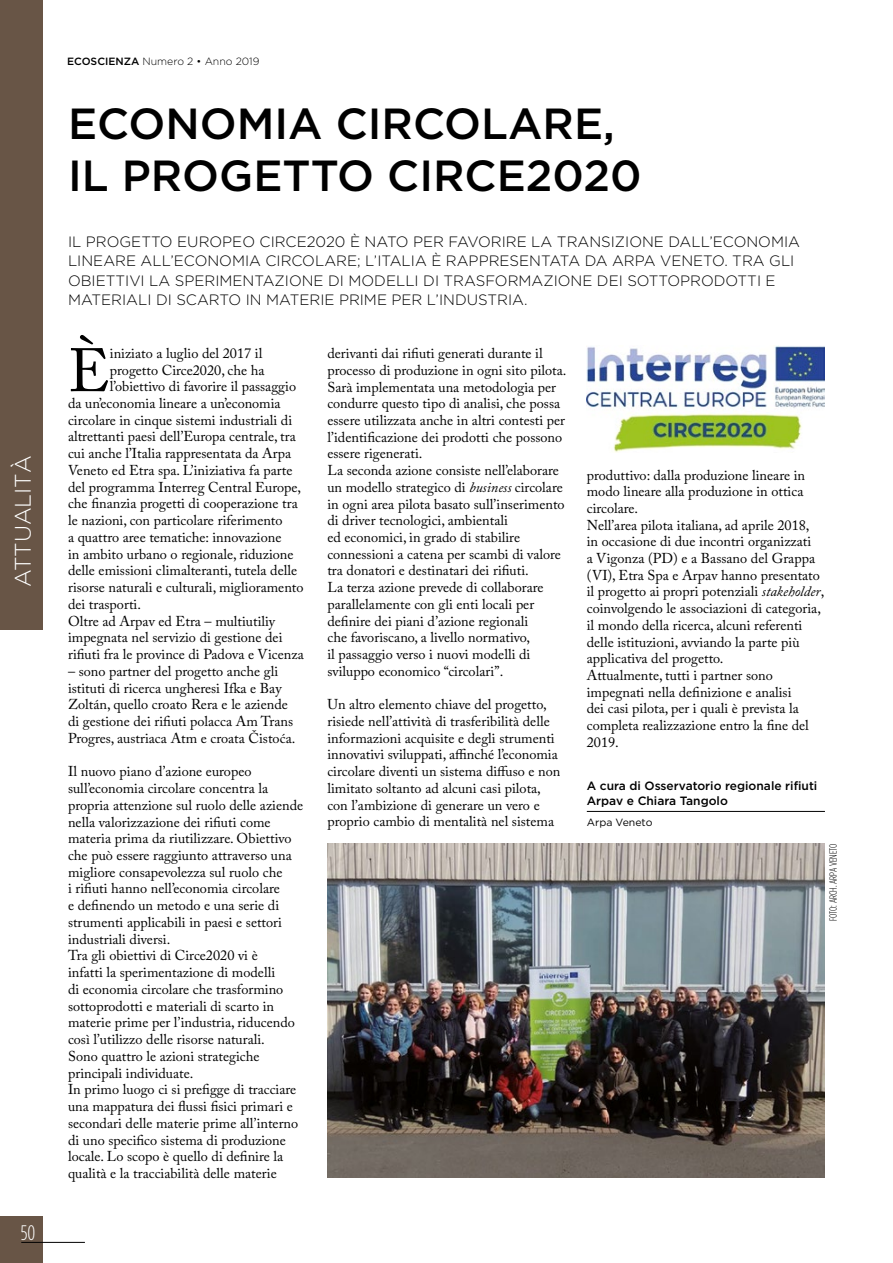
<style>
.page{position:relative;width:893px;height:1263px;background:#fff}
.page>*{position:absolute;margin:0;border:0;box-sizing:border-box;transform-origin:0 0}
.t1{font:60.6px "Adobe Caslon Pro";color:#000}
.t2{font:500 43.5px/52.5px "Gotham HTF";color:#000}
.t3{font:300 22.5px "Gotham HTF";color:#fff}
.t4{font:300 condensed 21px "Gotham HTF";color:#fff}
.t5{font:300 15px/19.5px "Gotham HTF";color:#000}
.t6{font:14.25px/16.6px "Adobe Caslon Pro";color:#000}
.t7{font:500 12px/15.1px "Gotham HTF";color:#000}
.t8{font:300 10.5px "Gotham HTF";color:#000}
.t9{font:300 condensed 10.5px "Gotham HTF";color:#000}
.t10{font:10.5px "Gotham HTF";color:#000}
.s1{font-weight:500}
.s2{font-style:italic}
</style>
<div class="page">
<div style="left:0;top:1216px;width:43px;height:47px;background:#685546"></div>
<hr style="left:21px;top:1242px;width:64px;height:1px;background:#000">
<div style="left:0;top:0;width:43px;height:629px;background:#685546"></div>
<hr style="left:587px;top:811px;width:238px;height:1px;background:#000">
<img style="left:327px;top:844px;width:498px;height:334px">
<img style="left:587px;top:345px;width:238px;height:107px">
<h3 class="t3" style="left:11px;top:587px;width:133px;rotate:-90deg">ATTUALITÀ</h3>
<h3 class="t4" style="left:21px;top:1221px;width:16px">50</h3>
<p class="t8" style="left:67px;top:56px;width:194px"><span class="s1">ECOSCIENZA</span> Numero 2 • Anno 2019</p>
<h2 class="t2" style="left:68px;top:96px;width:575px">ECONOMIA CIRCOLARE,<br>IL PROGETTO CIRCE2020</h2>
<p class="t5" style="left:68px;top:231px;width:733px">IL PROGETTO EUROPEO CIRCE2020 È NATO PER FAVORIRE LA TRANSIZIONE DALL’ECONOMIA LINEARE ALL’ECONOMIA CIRCOLARE; L’ITALIA È RAPPRESENTATA DA ARPA VENETO. TRA GLI OBIETTIVI LA SPERIMENTAZIONE DI MODELLI DI TRASFORMAZIONE DEI SOTTOPRODOTTI E MATERIALI DI SCARTO IN MATERIE PRIME PER L’INDUSTRIA.</p>
<h1 class="t1" style="left:68px;top:335px;width:43px">È</h1>
<p class="t6" style="left:110px;top:345px;width:154px">iniziato a luglio del 2017 il</p>
<p class="t6" style="left:110px;top:361px;width:156px">progetto Circe2020, che ha</p>
<p class="t6" style="left:110px;top:378px;width:188px">l’obiettivo di favorire il passaggio</p>
<p class="t6" style="left:68px;top:395px;width:214px">da un’economia lineare a un’economia</p>
<p class="t6" style="left:68px;top:411px;width:226px">circolare in cinque sistemi industriali di</p>
<p class="t6" style="left:68px;top:428px;width:229px">altrettanti paesi dell’Europa centrale, tra</p>
<p class="t6" style="left:68px;top:445px;width:225px">cui anche l’Italia rappresentata da Arpa</p>
<p class="t6" style="left:68px;top:462px;width:226px">Veneto ed Etra spa. L’iniziativa fa parte</p>
<p class="t6" style="left:68px;top:478px;width:235px">del programma Interreg Central Europe,</p>
<p class="t6" style="left:68px;top:495px;width:231px">che finanzia progetti di cooperazione tra</p>
<p class="t6" style="left:68px;top:512px;width:216px">le nazioni, con particolare riferimento</p>
<p class="t6" style="left:68px;top:529px;width:215px">a quattro aree tematiche: innovazione</p>
<p class="t6" style="left:68px;top:545px;width:227px">in ambito urbano o regionale, riduzione</p>
<p class="t6" style="left:68px;top:562px;width:231px">delle emissioni climalteranti, tutela delle</p>
<p class="t6" style="left:68px;top:579px;width:237px">risorse naturali e culturali, miglioramento</p>
<p class="t6" style="left:68px;top:596px;width:74px">dei trasporti.</p>
<p class="t6" style="left:68px;top:612px;width:209px">Oltre ad Arpav ed Etra – multiutiliy</p>
<p class="t6" style="left:68px;top:629px;width:216px">impegnata nel servizio di gestione dei</p>
<p class="t6" style="left:68px;top:646px;width:237px">rifiuti fra le province di Padova e Vicenza</p>
<p class="t6" style="left:68px;top:662px;width:229px">– sono partner del progetto anche gli istituti di ricerca ungheresi Ifka e Bay Zoltán, quello croato Rera e le aziende di gestione dei rifiuti polacca Am Trans Progres, austriaca Atm e croata Čistoća.</p>
<p class="t6" style="left:68px;top:763px;width:237px">Il nuovo piano d’azione europeo sull’economia circolare concentra la propria attenzione sul ruolo delle aziende nella valorizzazione dei rifiuti come materia prima da riutilizzare. Obiettivo che può essere raggiunto attraverso una migliore consapevolezza sul ruolo che<br>i rifiuti hanno nell’economia circolare<br>e definendo un metodo e una serie di strumenti applicabili in paesi e settori industriali diversi.<br>Tra gli obiettivi di Circe2020 vi è<br>infatti la sperimentazione di modelli<br>di economia circolare che trasformino sottoprodotti e materiali di scarto in materie prime per l’industria, riducendo così l’utilizzo delle risorse naturali.<br>Sono quattro le azioni strategiche principali individuate.<br>In primo luogo ci si prefigge di tracciare una mappatura dei flussi fisici primari e secondari delle materie prime all’interno di uno specifico sistema di produzione locale. Lo scopo è quello di definire la qualità e la tracciabilità delle materie</p>
<p class="t6" style="left:327px;top:345px;width:241px">derivanti dai rifiuti generati durante il processo di produzione in ogni sito pilota.<br>Sarà implementata una metodologia per condurre questo tipo di analisi, che possa essere utilizzata anche in altri contesti per l’identificazione dei prodotti che possono essere rigenerati.<br>La seconda azione consiste nell’elaborare un modello strategico di <span class="s2">business</span> circolare in ogni area pilota basato sull’inserimento di driver tecnologici, ambientali<br>ed economici, in grado di stabilire connessioni a catena per scambi di valore tra donatori e destinatari dei rifiuti.<br>La terza azione prevede di collaborare parallelamente con gli enti locali per definire dei piani d’azione regionali<br>che favoriscano, a livello normativo,<br>il passaggio verso i nuovi modelli di sviluppo economico “circolari”.</p>
<p class="t6" style="left:327px;top:696px;width:235px">Un altro elemento chiave del progetto, risiede nell’attività di trasferibilità delle informazioni acquisite e degli strumenti innovativi sviluppati, affinché l’economia circolare diventi un sistema diffuso e non limitato soltanto ad alcuni casi pilota, con l’ambizione di generare un vero e proprio cambio di mentalità nel sistema</p>
<p class="t6" style="left:587px;top:466px;width:239px">produttivo: dalla produzione lineare in modo lineare alla produzione in ottica circolare.<br>Nell’area pilota italiana, ad aprile 2018, in occasione di due incontri organizzati<br>a Vigonza (PD) e a Bassano del Grappa (VI), Etra Spa e Arpav hanno presentato il progetto ai propri potenziali <span class="s2">stakeholder</span>, coinvolgendo le associazioni di categoria, il mondo della ricerca, alcuni referenti delle istituzioni, avviando la parte più applicativa del progetto.<br>Attualmente, tutti i partner sono impegnati nella definizione e analisi<br>dei casi pilota, per i quali è prevista la completa realizzazione entro la fine del 2019.</p>
<p class="t7" style="left:587px;top:777px;width:232px">A cura di Osservatorio regionale rifiuti<br>Arpav e Chiara Tangolo</p>
<p class="t10" style="left:587px;top:817px;width:67px">Arpa Veneto</p>
<p class="t9" style="left:828px;top:921px;width:79px;rotate:-90deg">FOTO: ARCH. ARPA VENETO</p>
</div>
